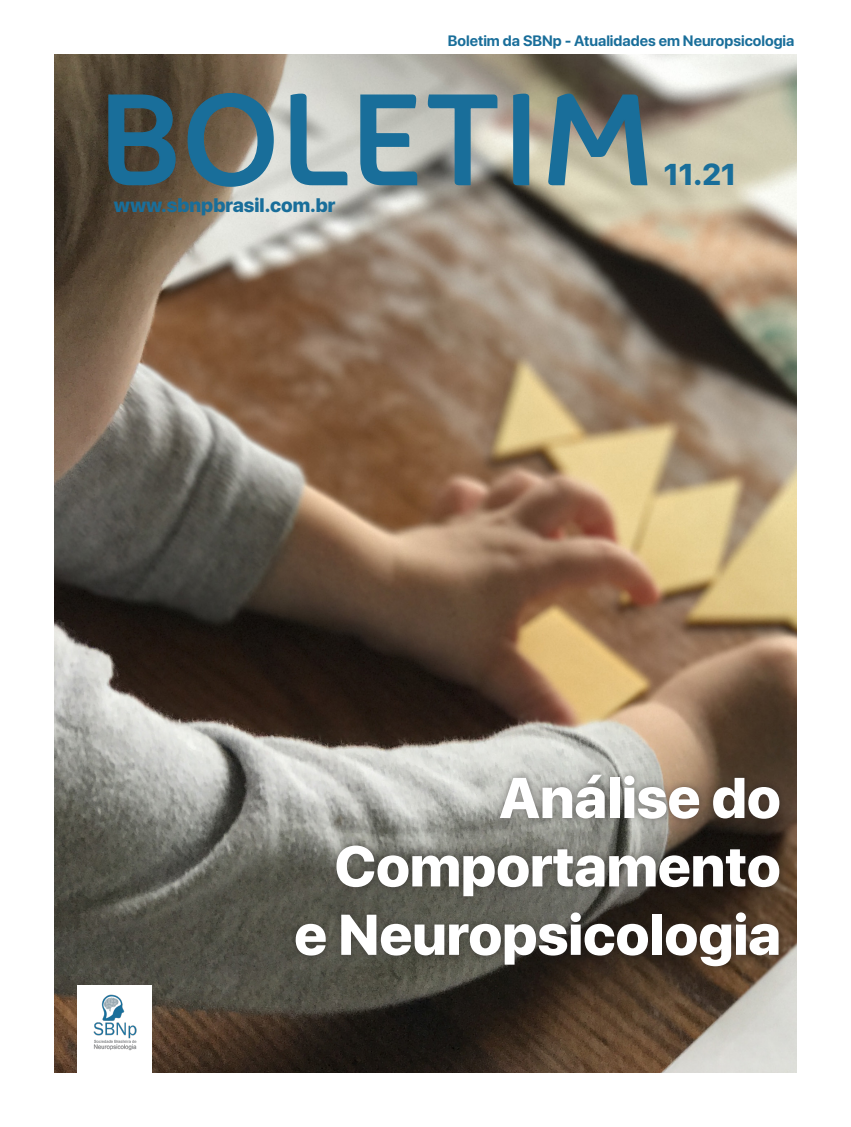
<style>
.page{position:relative;width:851px;height:1127px;background:#fff}
.page>*{position:absolute;margin:0;border:0;box-sizing:border-box;transform-origin:0 0}
.t1{font:800 57px "SF Pro Display";color:#fff}
.t2{font:800 30px "SF Pro Display";color:#196e9a}
.t3{font:800 19.5px "SF Pro Display";color:#196e9a}
.t4{font:700 15px "SF Pro Display";color:#196e9a}
</style>
<div class="page">
<img style="left:54px;top:54px;width:742px;height:1019px">
<div style="left:77px;top:985px;width:74px;height:135px;background:#fff"></div>
<svg style="left:108px;top:92px;width:540px;height:96px;background:#698993"></svg>
<img style="left:93px;top:994px;width:44px;height:57px">
<div style="left:287px;top:766px;width:500px;height:208px;background:#231f20;opacity:.46"></div>
<p class="t4" style="left:448px;top:32px;width:348px">Boletim da SBNp - Atualidades em Neuropsicologia</p>
<p class="t3" style="left:114px;top:194px;width:223px">www.sbnpbrasil.com.br</p>
<p class="t2" style="left:663px;top:157px;width:74px">11.21</p>
<p class="t1" style="left:499px;top:765px;width:283px">Análise do</p>
<p class="t1" style="left:334px;top:833px;width:447px">Comportamento</p>
<p class="t1" style="left:294px;top:902px;width:488px">e Neuropsicologia</p>
</div>
